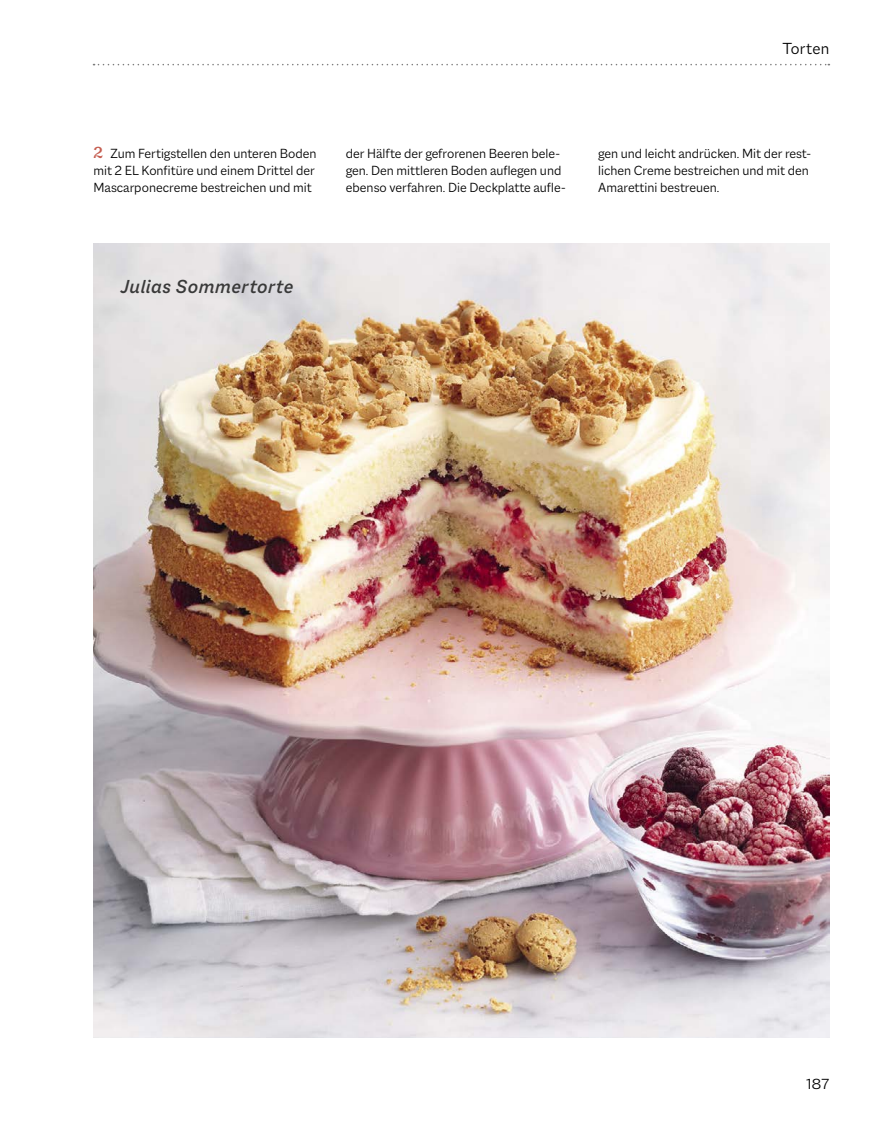
<style>
.page{position:relative;width:893px;height:1127px;background:#fff}
.page>*{position:absolute;margin:0;border:0;box-sizing:border-box;transform-origin:0 0}
.t1{font:italic 500 20.25px "Macklin Sans";letter-spacing:.03em;color:#393939}
.t2{font:300 17.25px "Macklin Sans";letter-spacing:.01em;color:#000}
.t3{font:300 15.75px "Macklin Sans";color:#000}
.t4{font:300 14.25px/17.2px "Macklin Sans";color:#000}
.s1{font-family:"Macklin Text";font-weight:500;font-size:17.25px;color:#c55d50}
</style>
<div class="page">
<svg style="left:94px;top:64px;width:735px;height:1px"></svg>
<img style="left:94px;top:244px;width:735px;height:793px">
<p class="t2" style="left:782px;top:43px;width:48px">Torten</p>
<p class="t4" style="left:94px;top:146px;width:224px"><span class="s1">2</span> Zum Fertigstellen den unteren Boden mit 2 EL Konfitüre und einem Drittel der<br>Mascarponecreme bestreichen und mit</p>
<p class="t4" style="left:346px;top:146px;width:221px">der Hälfte der gefrorenen Beeren bele&shy;gen. Den mittleren Boden auflegen und ebenso verfahren. Die Deckplatte aufle-</p>
<p class="t4" style="left:598px;top:146px;width:215px">gen und leicht andrücken. Mit der rest&shy;lichen Creme bestreichen und mit den<br>Amarettini bestreuen.</p>
<h1 class="t1" style="left:121px;top:274px;width:174px">Julias Sommertorte</h1>
<p class="t3" style="left:806px;top:1079px;width:25px">187</p>
</div>
